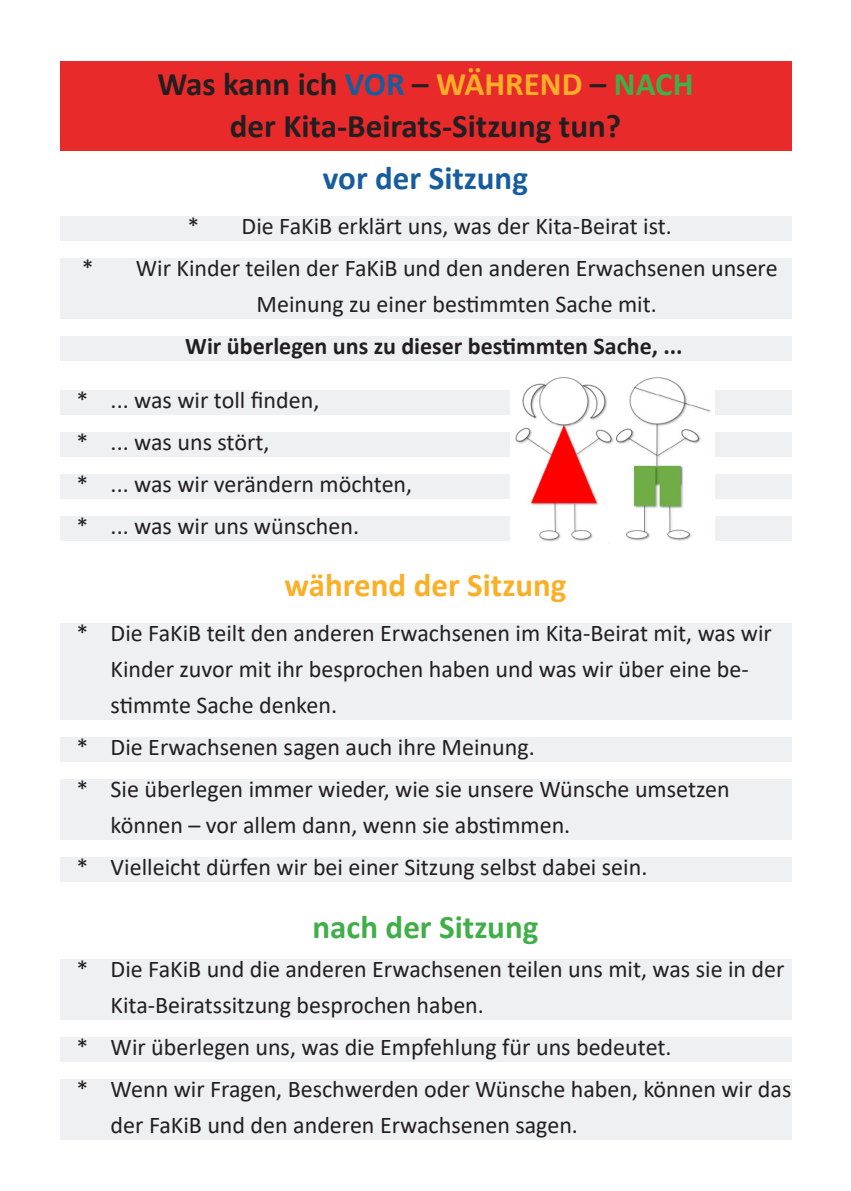
<style>
.page{position:relative;width:851px;height:1191px;background:#fff}
.page>*{position:absolute;margin:0;border:0;box-sizing:border-box;transform-origin:0 0}
.t1{font:700 33px "Calibri";color:#231f20}
.t2{font:700 33px "Calibri";color:#fbaf27}
.t3{font:700 33px "Calibri";color:#40ae49}
.t4{font:700 33px "Calibri";color:#175d9e}
.t5{font:24px/36px "Calibri";color:#231f20}
.t6{font:700 24px "Calibri";color:#231f20}
.s1{color:#175d9e}
.s2{color:#fbaf27}
.s3{color:#40ae49}
</style>
<div class="page">
<div style="left:60px;top:216px;width:731px;height:24px;background:#eef0f1"></div>
<div style="left:60px;top:258px;width:731px;height:60px;background:#eef0f1"></div>
<div style="left:60px;top:336px;width:731px;height:24px;background:#eef0f1"></div>
<div style="left:60px;top:390px;width:731px;height:24px;background:#eef0f1"></div>
<div style="left:60px;top:432px;width:731px;height:24px;background:#eef0f1"></div>
<div style="left:60px;top:474px;width:731px;height:24px;background:#eef0f1"></div>
<div style="left:60px;top:516px;width:731px;height:24px;background:#eef0f1"></div>
<div style="left:60px;top:623px;width:731px;height:96px;background:#eef0f1"></div>
<div style="left:60px;top:737px;width:731px;height:24px;background:#eef0f1"></div>
<div style="left:60px;top:779px;width:731px;height:60px;background:#eef0f1"></div>
<div style="left:60px;top:857px;width:731px;height:24px;background:#eef0f1"></div>
<div style="left:60px;top:959px;width:731px;height:60px;background:#eef0f1"></div>
<div style="left:60px;top:1037px;width:731px;height:24px;background:#eef0f1"></div>
<div style="left:60px;top:1079px;width:731px;height:60px;background:#eef0f1"></div>
<div style="left:60px;top:61px;width:731px;height:90px;background:#e92a2b"></div>
<img style="left:615px;top:377px;width:99px;height:164px">
<img style="left:510px;top:377px;width:105px;height:165px">
<p class="t1" style="left:157px;top:60px;width:537px">Was kann ich <span class="s1">VOR</span> – <span class="s2">WÄHREND</span> – <span class="s3">NACH</span></p>
<p class="t1" style="left:230px;top:102px;width:392px">der Kita-Beirats-Sitzung tun?</p>
<p class="t4" style="left:323px;top:155px;width:206px">vor der Sitzung</p>
<p class="t5" style="left:187px;top:207px;width:485px">* Die FaKiB erklärt uns, was der Kita-Beirat ist.</p>
<p class="t5" style="left:256px;top:249px;width:522px;text-indent:-175px">* Wir Kinder teilen der FaKiB und den anderen Erwachsenen unsere<br>Meinung zu einer bestimmten Sache mit.</p>
<p class="t6" style="left:185px;top:329px;width:499px">Wir überlegen uns zu dieser bestimmten Sache, ...</p>
<p class="t5" style="left:77px;top:381px;width:244px">* ... was wir toll finden,</p>
<p class="t5" style="left:77px;top:423px;width:194px">* ... was uns stört,</p>
<p class="t5" style="left:77px;top:465px;width:337px">* ... was wir verändern möchten,</p>
<p class="t5" style="left:77px;top:507px;width:284px">* ... was wir uns wünschen.</p>
<p class="t2" style="left:284px;top:562px;width:283px">während der Sitzung</p>
<p class="t5" style="left:111px;top:614px;width:662px;text-indent:-34px">* Die FaKiB teilt den anderen Erwachsenen im Kita-Beirat mit, was wir<br>Kinder zuvor mit ihr besprochen haben und was wir über eine be&shy;stimmte Sache denken.</p>
<p class="t5" style="left:77px;top:728px;width:459px">* Die Erwachsenen sagen auch ihre Meinung.</p>
<p class="t5" style="left:111px;top:770px;width:620px;text-indent:-34px">* Sie überlegen immer wieder, wie sie unsere Wünsche umsetzen können – vor allem dann, wenn sie abstimmen.</p>
<p class="t5" style="left:77px;top:848px;width:572px">* Vielleicht dürfen wir bei einer Sitzung selbst dabei sein.</p>
<p class="t3" style="left:312px;top:904px;width:227px">nach der Sitzung</p>
<p class="t5" style="left:111px;top:950px;width:675px;text-indent:-34px">* Die FaKiB und die anderen Erwachsenen teilen uns mit, was sie in der<br>Kita-Beiratssitzung besprochen haben.</p>
<p class="t5" style="left:77px;top:1028px;width:596px">* Wir überlegen uns, was die Empfehlung für uns bedeutet.</p>
<p class="t5" style="left:111px;top:1070px;width:682px;text-indent:-34px">* Wenn wir Fragen, Beschwerden oder Wünsche haben, können wir das der FaKiB und den anderen Erwachsenen sagen.</p>
</div>
